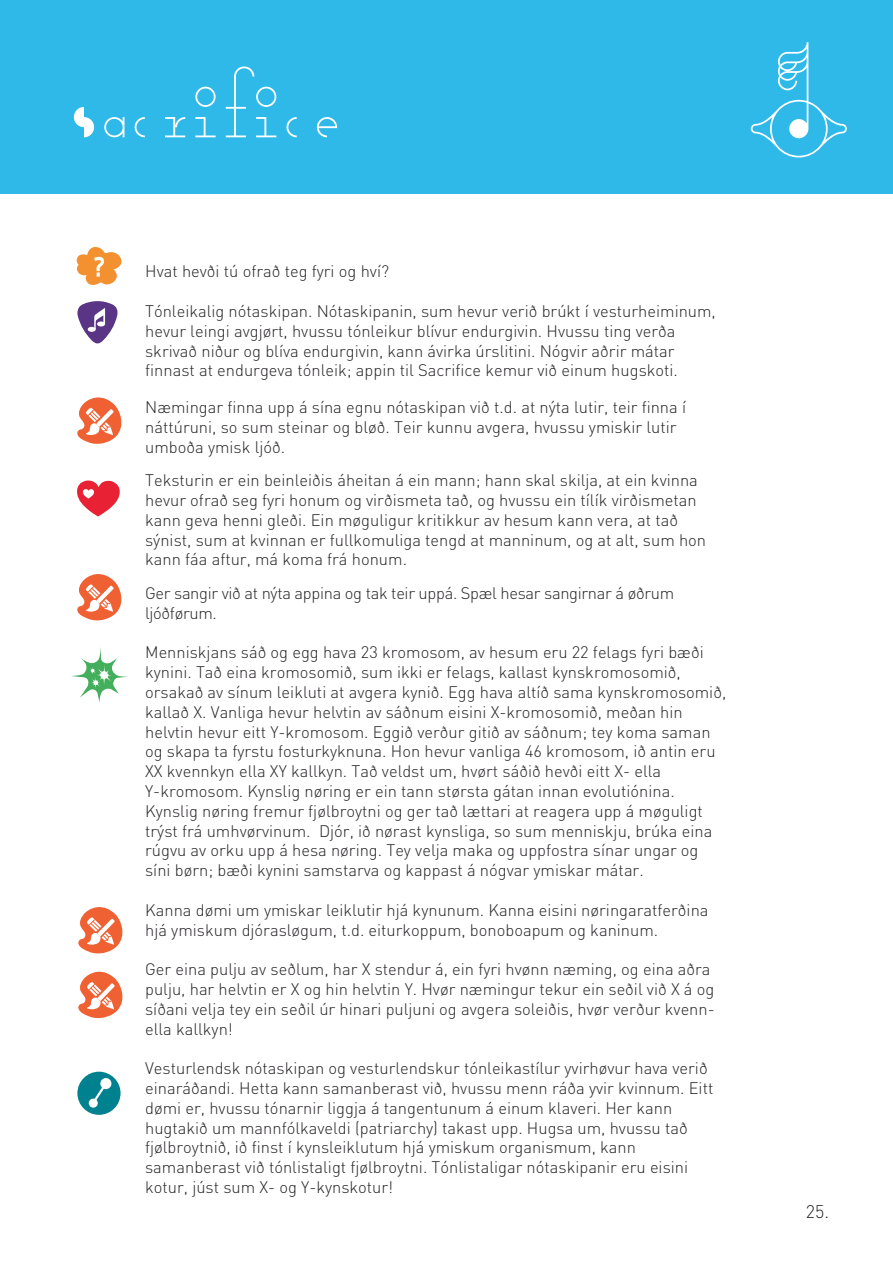
<style>
.page{position:relative;width:893px;height:1263px;background:#fff}
.page>*{position:absolute;margin:0;border:0;box-sizing:border-box;transform-origin:0 0}
.t1{font:81px "bjotopemono";color:#fff}
.t2{font:300 18px "DIN";color:#252225}
.t3{font:300 16.5px/19.8px "DIN";color:#252225}
.t4{font:300 16.5px/19.8px "DIN";letter-spacing:-.02em;color:#252225}
</style>
<div class="page">
<div style="left:0;top:0;width:893px;height:193px;background:#2eb9e8"></div>
<svg style="left:751px;top:42px;width:96px;height:115px"></svg>
<svg style="left:76px;top:247px;width:46px;height:38px"></svg>
<svg style="left:77px;top:301px;width:41px;height:43px"></svg>
<div style="left:88px;top:327px;width:8px;height:5px;background:#fff;border-radius:50%"></div>
<div style="left:97px;top:321px;width:8px;height:5px;background:#fff;border-radius:50%"></div>
<svg style="left:77px;top:574px;width:45px;height:47px"></svg>
<svg style="left:77px;top:397px;width:45px;height:47px"></svg>
<svg style="left:78px;top:907px;width:45px;height:47px"></svg>
<svg style="left:78px;top:971px;width:45px;height:48px"></svg>
<svg style="left:71px;top:647px;width:57px;height:55px"></svg>
<svg style="left:77px;top:480px;width:43px;height:37px"></svg>
<div style="left:77px;top:1072px;width:44px;height:43px;background:#008190;border-radius:50%"></div>
<div style="left:89px;top:1098px;width:9px;height:10px;background:#fff;border-radius:50%"></div>
<svg style="left:92px;top:1087px;width:15px;height:16px"></svg>
<div style="left:100px;top:1078px;width:11px;height:11px;background:#fff;border-radius:50%"></div>
<h1 class="t1" style="left:74px;top:62px;width:275px">Sacrifice</h1>
<p class="t3" style="left:145px;top:261px;width:245px">Hvat hevði tú ofrað teg fyri og hví?</p>
<p class="t3" style="left:145px;top:301px;width:572px">Tónleikalig nótaskipan. Nótaskipanin, sum hevur verið brúkt í vesturheiminum, hevur leingi avgjørt, hvussu tónleikur blívur endurgivin. Hvussu ting verða skrivað niður og blíva endurgivin, kann ávirka úrslitini. Nógvir aðrir mátar finnast at endurgeva tónleik; appin til Sacrifice kemur við einum hugskoti.</p>
<p class="t3" style="left:145px;top:397px;width:542px">Næmingar finna upp á sína egnu nótaskipan við t.d. at nýta lutir, teir finna í náttúruni, so sum steinar og bløð. Teir kunnu avgera, hvussu ymiskir lutir umboða ymisk ljóð.</p>
<p class="t3" style="left:145px;top:470px;width:562px">Teksturin er ein beinleiðis áheitan á ein mann; hann skal skilja, at ein kvinna hevur ofrað seg fyri honum og virðismeta tað, og hvussu ein tílík virðismetan kann geva henni gleði. Ein møguligur kritikkur av hesum kann vera, at tað sýnist, sum at kvinnan er fullkomuliga tengd at manninum, og at alt, sum hon kann fáa aftur, má koma frá honum.</p>
<p class="t4" style="left:145px;top:583px;width:530px">Ger sangir við at nýta appina og tak teir uppá. Spæl hesar sangirnar á øðrum ljóðførum.</p>
<p class="t3" style="left:145px;top:642px;width:583px">Menniskjans sáð og egg hava 23 kromosom, av hesum eru 22 felags fyri bæði kynini. Tað eina kromosomið, sum ikki er felags, kallast kynskromosomið, orsakað av sínum leikluti at avgera kynið. Egg hava altíð sama kynskromosomið, kallað X. Vanliga hevur helvtin av sáðnum eisini X-kromosomið, meðan hin helvtin hevur eitt Y-kromosom. Eggið verður gitið av sáðnum; tey koma saman og skapa ta fyrstu fosturkyknuna. Hon hevur vanliga 46 kromosom, ið antin eru XX kvennkyn ella XY kallkyn. Tað veldst um, hvørt sáðið hevði eitt X- ella Y-kromosom. Kynslig nøring er ein tann størsta gátan innan evolutiónina.<br>Kynslig nøring fremur fjølbroytni og ger tað lættari at reagera upp á møguligt trýst frá umhvørvinum. Djór, ið nørast kynsliga, so sum menniskju, brúka eina rúgvu av orku upp á hesa nøring. Tey velja maka og uppfostra sínar ungar og síni børn; bæði kynini samstarva og kappast á nógvar ymiskar mátar.</p>
<p class="t3" style="left:145px;top:900px;width:565px">Kanna dømi um ymiskar leiklutir hjá kynunum. Kanna eisini nøringaratferðina hjá ymiskum djórasløgum, t.d. eiturkoppum, bonoboapum og kaninum.</p>
<p class="t3" style="left:145px;top:959px;width:571px">Ger eina pulju av seðlum, har X stendur á, ein fyri hvønn næming, og eina aðra pulju, har helvtin er X og hin helvtin Y. Hvør næmingur tekur ein seðil við X á og síðani velja tey ein seðil úr hinari puljuni og avgera soleiðis, hvør verður kvenn&shy;ella kallkyn!</p>
<p class="t3" style="left:145px;top:1058px;width:570px">Vesturlendsk nótaskipan og vesturlendskur tónleikastílur yvirhøvur hava verið einaráðandi. Hetta kann samanberast við, hvussu menn ráða yvir kvinnum. Eitt dømi er, hvussu tónarnir liggja á tangentunum á einum klaveri. Her kann hugtakið um mannfólkaveldi (patriarchy) takast upp. Hugsa um, hvussu tað fjølbroytnið, ið finst í kynsleiklutum hjá ymiskum organismum, kann samanberast við tónlistaligt fjølbroytni. Tónlistaligar nótaskipanir eru eisini kotur, júst sum X- og Y-kynskotur!</p>
<p class="t2" style="left:806px;top:1200px;width:25px">25.</p>
</div>
